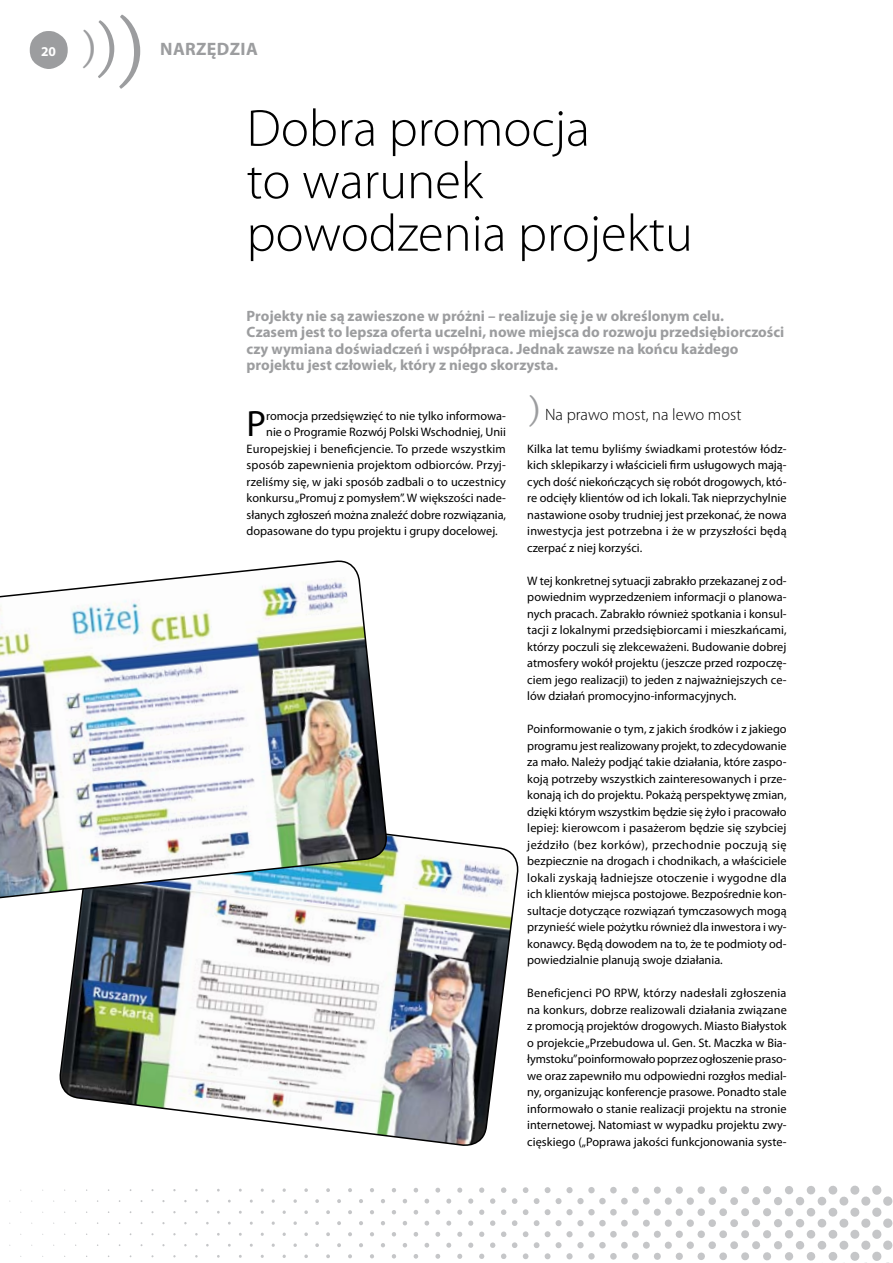
<style>
.page{position:relative;width:893px;height:1263px;background:#fff}
.page>*{position:absolute;margin:0;border:0;box-sizing:border-box;transform-origin:0 0}
.t1{font:300 52.5px/52.5px "Myriad Pro";color:#000}
.t2{font:40.05px "Arno Pro Caption";color:#9c9d9f}
.t3{font:36.75px "Myriad Pro";color:#000}
.t4{font:700 18px "Myriad Pro";letter-spacing:.02em;color:#9c9d9f}
.t5{font:300 16.5px "Myriad Pro";color:#000}
.t6{font:700 15px/16.5px "Myriad Pro";color:#9c9d9f}
.t7{font:700 13.5px "Myriad Pro";color:#fff}
.t8{font:12.3px/16.5px "Myriad Pro";color:#000;text-align:justify}
.s1{font-size:59.85px}
.s2{font-size:76.65px}
.s3{font-family:"Arno Pro Caption";font-weight:400;font-size:33px;color:#9c9d9f}
</style>
<div class="page">
<svg style="left:30px;top:31px;width:38px;height:38px"></svg>
<svg style="left:162px;top:1201px;width:3px;height:46px"></svg>
<svg style="left:184px;top:1201px;width:3px;height:46px"></svg>
<svg style="left:206px;top:1201px;width:3px;height:46px"></svg>
<svg style="left:228px;top:1201px;width:3px;height:46px"></svg>
<svg style="left:250px;top:1201px;width:3px;height:46px"></svg>
<svg style="left:272px;top:1201px;width:3px;height:46px"></svg>
<svg style="left:293px;top:1201px;width:4px;height:46px"></svg>
<svg style="left:315px;top:1201px;width:4px;height:46px"></svg>
<svg style="left:337px;top:1201px;width:4px;height:46px"></svg>
<svg style="left:359px;top:1201px;width:4px;height:47px"></svg>
<svg style="left:381px;top:1201px;width:4px;height:47px"></svg>
<svg style="left:403px;top:1201px;width:4px;height:47px"></svg>
<svg style="left:424px;top:1201px;width:5px;height:47px"></svg>
<svg style="left:446px;top:1201px;width:5px;height:47px"></svg>
<svg style="left:468px;top:1201px;width:5px;height:47px"></svg>
<svg style="left:490px;top:1201px;width:5px;height:47px"></svg>
<svg style="left:512px;top:1201px;width:5px;height:47px"></svg>
<svg style="left:151px;top:1190px;width:3px;height:68px"></svg>
<svg style="left:173px;top:1190px;width:3px;height:68px"></svg>
<svg style="left:195px;top:1190px;width:3px;height:68px"></svg>
<svg style="left:217px;top:1190px;width:3px;height:68px"></svg>
<svg style="left:239px;top:1190px;width:3px;height:68px"></svg>
<svg style="left:261px;top:1190px;width:3px;height:68px"></svg>
<svg style="left:282px;top:1190px;width:4px;height:68px"></svg>
<svg style="left:304px;top:1190px;width:4px;height:68px"></svg>
<svg style="left:326px;top:1190px;width:4px;height:68px"></svg>
<svg style="left:348px;top:1190px;width:4px;height:69px"></svg>
<svg style="left:370px;top:1190px;width:4px;height:69px"></svg>
<svg style="left:392px;top:1190px;width:4px;height:69px"></svg>
<svg style="left:414px;top:1190px;width:4px;height:69px"></svg>
<svg style="left:435px;top:1190px;width:5px;height:69px"></svg>
<svg style="left:457px;top:1190px;width:5px;height:69px"></svg>
<svg style="left:479px;top:1190px;width:5px;height:69px"></svg>
<svg style="left:501px;top:1190px;width:5px;height:69px"></svg>
<svg style="left:523px;top:1190px;width:5px;height:69px"></svg>
<svg style="left:534px;top:1190px;width:359px;height:73px"></svg>
<img style="left:59px;top:833px;width:460px;height:313px">
<img style="left:0;top:560px;width:388px;height:349px">
<h2 class="t2" style="left:147px;top:74px;width:69px;rotate:-180deg">(<span class="s1">(</span><span class="s2">(</span></h2>
<p class="t7" style="left:41px;top:42px;width:16px">20</p>
<h3 class="t4" style="left:160px;top:37px;width:99px">NARZĘDZIA</h3>
<h1 class="t1" style="left:247px;top:103px;width:448px">Dobra promocja<br>to warunek powodzenia projektu</h1>
<p class="t6" style="left:247px;top:307px;width:539px">Projekty nie są zawieszone w próżni – realizuje się je w określonym celu.<br>Czasem jest to lepsza oferta uczelni, nowe miejsca do rozwoju przedsiębiorczości czy wymiana doświadczeń i współpraca. Jednak zawsze na końcu każdego projektu jest człowiek, który z niego skorzysta.</p>
<h3 class="t3" style="left:247px;top:401px;width:21px">P</h3>
<p class="t8" style="left:266px;top:407px;width:241px">romocja przedsięwzięć to nie tylko informowa-</p>
<p class="t8" style="left:266px;top:424px;width:241px">nie o Programie Rozwój Polski Wschodniej, Unii</p>
<p class="t8" style="left:247px;top:440px;width:261px">Europejskiej i beneficjencie. To przede wszystkim</p>
<p class="t8" style="left:247px;top:457px;width:261px">sposób zapewnienia projektom odbiorców. Przyj-</p>
<p class="t8" style="left:247px;top:473px;width:261px">rzeliśmy się, w jaki sposób zadbali o to uczestnicy</p>
<p class="t8" style="left:247px;top:490px;width:261px">konkursu „Promuj z pomysłem”. W większości nade-</p>
<p class="t8" style="left:247px;top:506px;width:261px">słanych zgłoszeń można znaleźć dobre rozwiązania,</p>
<p class="t8" style="left:247px;top:523px;width:253px">dopasowane do typu projektu i grupy docelowej.</p>
<h3 class="t5" style="left:527px;top:405px;width:216px"><span class="s3">)</span> Na prawo most, na lewo most</h3>
<p class="t8" style="left:527px;top:440px;width:261px">Kilka lat temu byliśmy świadkami protestów łódz&shy;kich sklepikarzy i właścicieli firm usługowych mają&shy;cych dość niekończących się robót drogowych, któ&shy;re odcięły klientów od ich lokali. Tak nieprzychylnie nastawione osoby trudniej jest przekonać, że nowa inwestycja jest potrzebna i że w przyszłości będą czerpać z niej korzyści.</p>
<p class="t8" style="left:527px;top:572px;width:261px">W tej konkretnej sytuacji zabrakło przekazanej z od&shy;powiednim wyprzedzeniem informacji o planowa&shy;nych pracach. Zabrakło również spotkania i konsul&shy;tacji z lokalnymi przedsiębiorcami i mieszkańcami, którzy poczuli się zlekceważeni. Budowanie dobrej atmosfery wokół projektu (jeszcze przed rozpoczę&shy;ciem jego realizacji) to jeden z najważniejszych ce&shy;lów działań promocyjno-informacyjnych.</p>
<p class="t8" style="left:527px;top:721px;width:261px">Poinformowanie o tym, z jakich środków i z jakiego programu jest realizowany projekt, to zdecydowanie za mało. Należy podjąć takie działania, które zaspo&shy;koją potrzeby wszystkich zainteresowanych i prze&shy;konają ich do projektu. Pokażą perspektywę zmian, dzięki którym wszystkim będzie się żyło i pracowało lepiej: kierowcom i pasażerom będzie się szybciej jeździło (bez korków), przechodnie poczują się bezpiecznie na drogach i chodnikach, a właściciele lokali zyskają ładniejsze otoczenie i wygodne dla ich klientów miejsca postojowe. Bezpośrednie kon&shy;sultacje dotyczące rozwiązań tymczasowych mogą przynieść wiele pożytku również dla inwestora i wy&shy;konawcy. Będą dowodem na to, że te podmioty od&shy;powiedzialnie planują swoje działania.</p>
<p class="t8" style="left:527px;top:985px;width:261px">Beneficjenci PO RPW, którzy nadesłali zgłoszenia na konkurs, dobrze realizowali działania związane z promocją projektów drogowych. Miasto Białystok o projekcie „Przebudowa ul. Gen. St. Maczka w Bia&shy;łymstoku” poinformowało poprzez ogłoszenie praso&shy;we oraz zapewniło mu odpowiedni rozgłos medial&shy;ny, organizując konferencje prasowe. Ponadto stale informowało o stanie realizacji projektu na stronie internetowej. Natomiast w wypadku projektu zwy&shy;cięskiego („Poprawa jakości funkcjonowania syste-</p>
</div>
